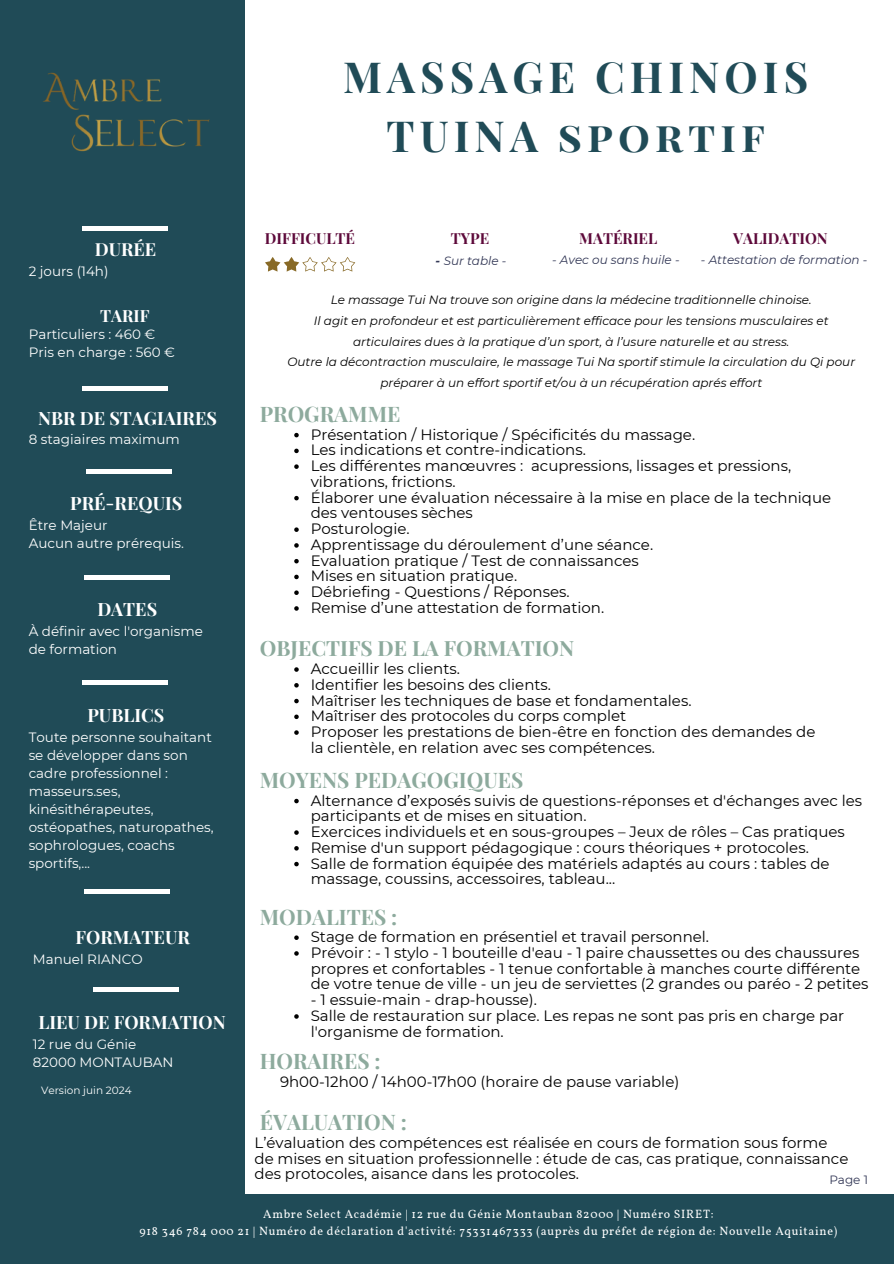
<style>
.page{position:relative;width:894px;height:1264px;background:#fff}
.page>*{position:absolute;margin:0;border:0;box-sizing:border-box;transform-origin:0 0}
.t1{font:700 42px/58.5px "Playfair Display SC";letter-spacing:.12em;color:#204b57;text-align:center}
.t2{font:700 21px "Playfair Display SC";color:#8daa9d}
.t3{font:700 21px "Playfair Display";color:#8daa9d}
.t4{font:700 18px "Playfair Display SC";color:#fff}
.t5{font:700 18px "Playfair Display";color:#fff}
.t6{font:700 16.5px "Playfair Display SC";color:#fff}
.t7{font:15px/15.8px "Montserrat";color:#000}
.t8{font:700 15px "Playfair Display SC";color:#5d093a}
.t9{font:13.5px/18px "Montserrat";color:#fff}
.t10{font:italic 12px/21px "Montserrat";color:#000;text-align:center}
.t11{font:12px "Vollkorn";letter-spacing:.06em;color:#fff}
.t12{font:italic 12px "Montserrat";color:#323755}
.t13{font:12px "Montserrat";color:#323755}
.t14{font:10.5px "Montserrat";color:#fff}
.s1{font-weight:700}
</style>
<div class="page">
<div style="left:0;top:0;width:244px;height:1263px;background:#204b57"></div>
<div style="left:82px;top:226px;width:85px;height:5px;background:#fff"></div>
<hr style="left:82px;top:386px;width:85px;height:4px;background:#fff">
<div style="left:84px;top:574px;width:85px;height:5px;background:#fff"></div>
<hr style="left:86px;top:469px;width:85px;height:4px;background:#fff">
<div style="left:82px;top:679px;width:85px;height:5px;background:#fff"></div>
<div style="left:84px;top:889px;width:85px;height:5px;background:#fff"></div>
<div style="left:93px;top:986px;width:86px;height:5px;background:#fff"></div>
<img style="left:43px;top:72px;width:167px;height:80px">
<svg style="left:294px;top:667px;width:4px;height:4px"></svg>
<svg style="left:294px;top:683px;width:4px;height:4px"></svg>
<svg style="left:294px;top:698px;width:4px;height:5px"></svg>
<svg style="left:294px;top:714px;width:4px;height:5px"></svg>
<svg style="left:294px;top:730px;width:4px;height:4px"></svg>
<svg style="left:294px;top:433px;width:4px;height:4px"></svg>
<svg style="left:294px;top:448px;width:4px;height:5px"></svg>
<svg style="left:294px;top:464px;width:4px;height:5px"></svg>
<svg style="left:294px;top:496px;width:4px;height:4px"></svg>
<svg style="left:294px;top:527px;width:4px;height:5px"></svg>
<svg style="left:294px;top:543px;width:4px;height:4px"></svg>
<svg style="left:294px;top:559px;width:4px;height:4px"></svg>
<svg style="left:294px;top:574px;width:4px;height:5px"></svg>
<svg style="left:294px;top:590px;width:4px;height:5px"></svg>
<svg style="left:294px;top:606px;width:4px;height:4px"></svg>
<svg style="left:294px;top:798px;width:4px;height:5px"></svg>
<svg style="left:294px;top:830px;width:4px;height:4px"></svg>
<svg style="left:294px;top:846px;width:4px;height:4px"></svg>
<svg style="left:294px;top:861px;width:4px;height:5px"></svg>
<svg style="left:294px;top:935px;width:4px;height:4px"></svg>
<svg style="left:294px;top:951px;width:4px;height:4px"></svg>
<svg style="left:294px;top:1014px;width:4px;height:4px"></svg>
<div style="left:3px;top:1193px;width:890px;height:70px;background:#204b57"></div>
<svg style="left:265px;top:257px;width:90px;height:14px"></svg>
<p class="t1" style="left:343px;top:46px;width:466px">MASSAGE CHINOIS<br>TUINA sportif</p>
<p class="t5" style="left:95px;top:236px;width:63px">DURÉE</p>
<h6 class="t9" style="left:29px;top:262px;width:81px">2 jours (14h)</h6>
<p class="t6" style="left:100px;top:304px;width:51px">TARIF</p>
<h3 class="t9" style="left:29px;top:325px;width:148px">Particuliers : 460 €<br>Pris en charge : 560 €</h3>
<h2 class="t4" style="left:38px;top:405px;width:180px">NBR DE STAGIAIRES</h2>
<h6 class="t9" style="left:29px;top:430px;width:153px">8 stagiaires maximum</h6>
<p class="t4" style="left:70px;top:491px;width:113px">PRÉ-REQUIS</p>
<h3 class="t9" style="left:29px;top:516px;width:157px">Être Majeur<br>Aucun autre prérequis.</h3>
<p class="t4" style="left:97px;top:596px;width:61px">DATES</p>
<p class="t9" style="left:29px;top:622px;width:176px">À définir avec l'organisme de formation</p>
<p class="t4" style="left:87px;top:702px;width:78px">PUBLICS</p>
<h2 class="t9" style="left:29px;top:727px;width:186px">Toute personne souhaitant se développer dans son cadre professionnel : masseurs.ses, kinésithérapeutes, ostéopathes, naturopathes, sophrologues, coachs sportifs,...</h2>
<p class="t4" style="left:76px;top:924px;width:116px">FORMATEUR</p>
<p class="t9" style="left:33px;top:949px;width:111px">Manuel RIANCO</p>
<p class="t4" style="left:38px;top:1009px;width:189px">LIEU DE FORMATION</p>
<p class="t9" style="left:33px;top:1035px;width:142px">12 rue du Génie<br>82000 MONTAUBAN</p>
<p class="t14" style="left:41px;top:1083px;width:92px">Version juin 2024</p>
<h2 class="t8" style="left:265px;top:228px;width:92px">DIFFICULTÉ</h2>
<p class="t8" style="left:450px;top:228px;width:40px">TYPE</p>
<p class="t8" style="left:579px;top:228px;width:79px">MATÉRIEL</p>
<p class="t12" style="left:435px;top:253px;width:72px"><span class="s1">-</span> Sur table -</p>
<h2 class="t12" style="left:552px;top:252px;width:129px">- Avec ou sans huile -</h2>
<h5 class="t12" style="left:700px;top:252px;width:168px">- Attestation de formation -</h5>
<h2 class="t8" style="left:732px;top:228px;width:96px">VALIDATION</h2>
<p class="t10" style="left:331px;top:289px;width:482px">Le massage Tui Na trouve son origine dans la médecine traditionnelle chinoise.</p>
<p class="t10" style="left:314px;top:310px;width:516px">Il agit en profondeur et est particulièrement efficace pour les tensions musculaires et articulaires dues à la pratique d’un sport, à l’usure naturelle et au stress.</p>
<h2 class="t10" style="left:287px;top:352px;width:569px">Outre la décontraction musculaire, le massage Tui Na sportif stimule la circulation du Qi pour préparer à un effort sportif et/ou à un récupération aprés effort</h2>
<p class="t2" style="left:260px;top:399px;width:142px">PROGRAMME</p>
<h3 class="t7" style="left:310px;top:426px;width:386px">Présentation / Historique / Spécificités du massage.</h3>
<h6 class="t7" style="left:310px;top:442px;width:276px">Les indications et contre-indications.</h6>
<h3 class="t7" style="left:310px;top:458px;width:482px">Les différentes manœuvres : acupressions, lissages et pressions, vibrations, frictions.</h3>
<h6 class="t7" style="left:310px;top:489px;width:521px">Élaborer une évaluation nécessaire à la mise en place de la technique des ventouses sèches</h6>
<h3 class="t7" style="left:310px;top:521px;width:100px">Posturologie.</h3>
<h6 class="t7" style="left:310px;top:536px;width:344px">Apprentissage du déroulement d’une séance.</h6>
<p class="t7" style="left:310px;top:552px;width:329px">Evaluation pratique / Test de connaissances</p>
<h1 class="t7" style="left:310px;top:568px;width:208px">Mises en situation pratique.</h1>
<h4 class="t7" style="left:310px;top:584px;width:260px">Débriefing - Questions / Réponses.</h4>
<h4 class="t7" style="left:310px;top:599px;width:295px">Remise d’une attestation de formation.</h4>
<p class="t3" style="left:260px;top:633px;width:316px">OBJECTIFS DE LA FORMATION</p>
<h3 class="t7" style="left:310px;top:660px;width:151px">Accueillir les clients.</h3>
<h6 class="t7" style="left:310px;top:676px;width:242px">Identifier les besoins des clients.</h6>
<h3 class="t7" style="left:310px;top:692px;width:382px">Maîtriser les techniques de base et fondamentales.</h3>
<h6 class="t7" style="left:310px;top:708px;width:317px">Maîtriser des protocoles du corps complet</h6>
<h3 class="t7" style="left:310px;top:723px;width:506px">Proposer les prestations de bien-être en fonction des demandes de la clientèle, en relation avec ses compétences.</h3>
<p class="t2" style="left:260px;top:765px;width:265px">MOYENS PEDAGOGIQUES</p>
<h4 class="t7" style="left:310px;top:792px;width:553px">Alternance d’exposés suivis de questions-réponses et d'échanges avec les participants et de mises en situation.</h4>
<p class="t7" style="left:310px;top:823px;width:535px">Exercices individuels et en sous-groupes – Jeux de rôles – Cas pratiques</p>
<p class="t7" style="left:310px;top:839px;width:499px">Remise d'un support pédagogique : cours théoriques + protocoles.</p>
<p class="t7" style="left:310px;top:855px;width:520px">Salle de formation équipée des matériels adaptés au cours : tables de massage, coussins, accessoires, tableau...</p>
<p class="t2" style="left:260px;top:901px;width:139px">MODALITES :</p>
<p class="t7" style="left:310px;top:928px;width:400px">Stage de formation en présentiel et travail personnel.</p>
<p class="t7" style="left:310px;top:944px;width:559px">Prévoir : - 1 stylo - 1 bouteille d'eau - 1 paire chaussettes ou des chaussures propres et confortables - 1 tenue confortable à manches courte différente de votre tenue de ville - un jeu de serviettes (2 grandes ou paréo - 2 petites</p>
<p class="t7" style="left:310px;top:991px;width:228px">- 1 essuie-main - drap-housse).</p>
<p class="t7" style="left:310px;top:1007px;width:535px">Salle de restauration sur place. Les repas ne sont pas pris en charge par l'organisme de formation.</p>
<p class="t2" style="left:260px;top:1046px;width:122px">HORAIRES :</p>
<h6 class="t7" style="left:280px;top:1074px;width:400px">9h00-12h00 / 14h00-17h00 (horaire de pause variable)</h6>
<p class="t2" style="left:260px;top:1107px;width:149px">ÉVALUATION :</p>
<h4 class="t7" style="left:254px;top:1134px;width:595px">L’évaluation des compétences est réalisée en cours de formation sous forme de mises en situation professionnelle : étude de cas, cas pratique, connaissance des protocoles, aisance dans les protocoles.</h4>
<h5 class="t13" style="left:829px;top:1172px;width:40px">Page 1</h5>
<p class="t11" style="left:263px;top:1206px;width:452px">Ambre Select Académie | 12 rue du Génie Montauban 82000 | Numéro SIRET:</p>
<p class="t11" style="left:139px;top:1223px;width:699px">918 346 784 000 21 | Numéro de déclaration d'activité: 75331467333 (auprès du préfet de région de: Nouvelle Aquitaine)</p>
</div>
